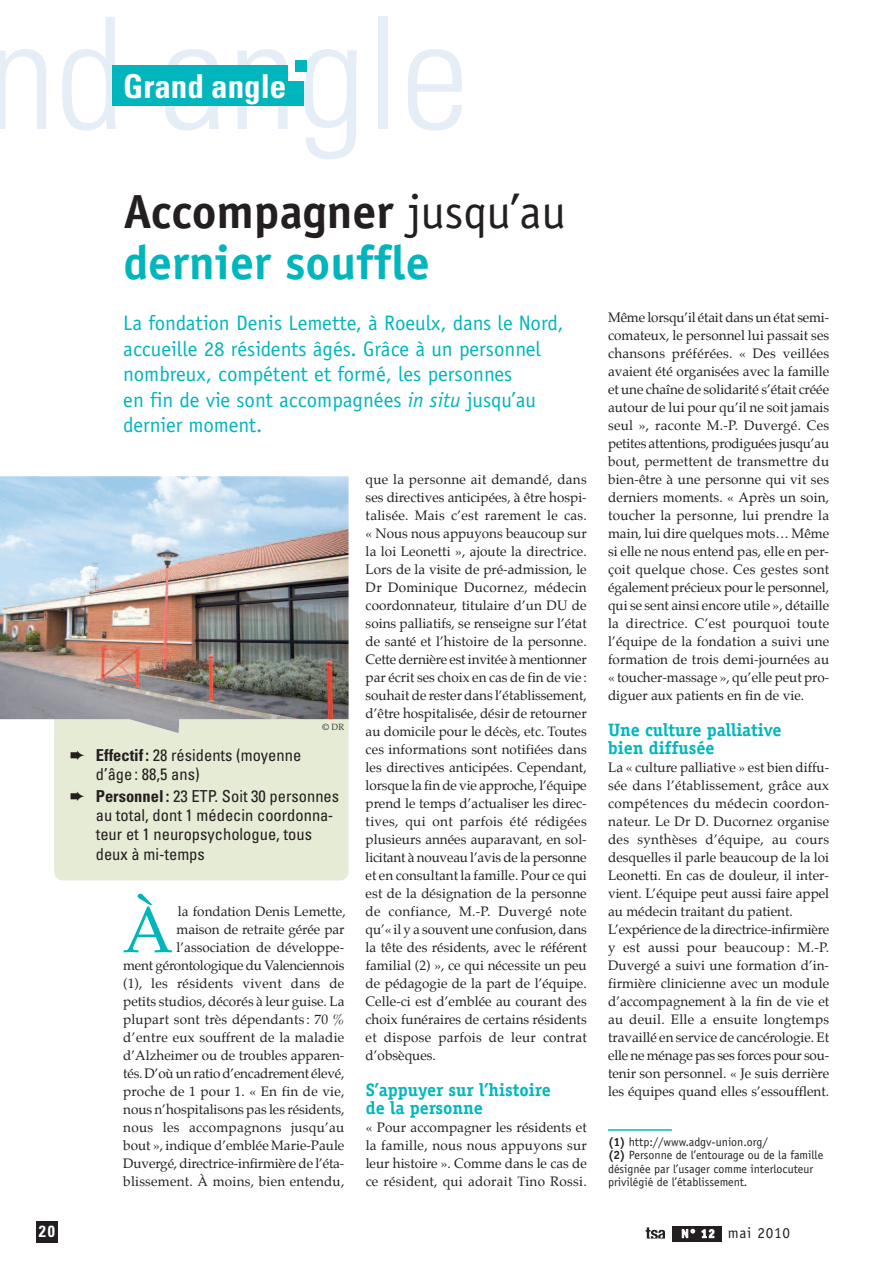
<style>
.page{position:relative;width:893px;height:1263px;background:#fff}
.page>*{position:absolute;margin:0;border:0;box-sizing:border-box;transform-origin:0 0}
.t1{font:300 condensed 155.25px "Univers";color:#e5edf7}
.t2{font:65.4px "Palatino";color:#00b6bc}
.t3{font:700 48px/51px "Officina Sans";color:#00b6bc}
.t4{font:700 condensed 33px "Univers";color:#fff}
.t5{font:21px/25.5px "Officina Sans";color:#00b6bc}
.t6{font:700 18px/18px "Officina Serif";color:#00b6bc}
.t7{font:condensed 16.5px/19.5px "Univers";color:#231f20}
.t8{font:700 condensed 16.2px "Univers";color:#fff}
.t9{font:15.3px "Officina Sans";letter-spacing:.05em;color:#231f20}
.t10{font:13.5px/18px "Palatino";color:#231f20;text-align:justify}
.t11{font:12px/13.5px "Officina Sans";color:#231f20}
.t12{font:300 9px "Palatino";color:#231f20}
.s1{color:#231f20}
.s2{font-weight:400;color:#231f20}
.s3{font-style:italic}
.s4{font-weight:700}
.s5{font-weight:700;font-size:12px;color:#fff}
</style>
<div class="page">
<div style="left:672px;top:1226px;width:50px;height:16px;background:#231f20"></div>
<svg style="left:646px;top:1227px;width:19px;height:12px"></svg>
<div style="left:36px;top:1221px;width:22px;height:21px;background:#231f20"></div>
<div style="left:112px;top:66px;width:192px;height:40px;background:#00b6bc"></div>
<div style="left:288px;top:63px;width:17px;height:17px;background:#fff"></div>
<div style="left:295px;top:60px;width:12px;height:12px;background:#00b6bc"></div>
<div style="left:54px;top:580px;width:295px;height:300px;background:#e5ebd4;border-radius:9px"></div>
<img style="left:0;top:476px;width:349px;height:257px">
<hr style="left:608px;top:1129px;width:64px;height:2px;background:#00b6bc">
<h1 class="t1" style="left:-13px;top:17px;width:484px">nd angle</h1>
<h3 class="t4" style="left:123px;top:74px;width:165px">Grand angle</h3>
<h3 class="t3" style="left:123px;top:190px;width:444px"><span class="s1">Accompagner</span> <span class="s2">jusqu’au </span>dernier souffle</h3>
<h3 class="t5" style="left:123px;top:312px;width:442px">La fondation Denis Lemette, à Roeulx, dans le Nord, accueille 28 résidents âgés. Grâce à un personnel nombreux, compétent et formé, les personnes<br>en fin de vie sont accompagnées <span class="s3">in situ</span> jusqu’au dernier moment.</h3>
<p class="t12" style="left:322px;top:723px;width:23px">© DR</p>
<p class="t7" style="left:96px;top:747px;width:207px;line-height:19px;text-indent:-26px">➨ <span class="s4">Effectif:</span> 28 résidents (moyenne d’âge: 88,5 ans)</p>
<p class="t7" style="left:96px;top:787px;width:245px;text-indent:-26px">➨ <span class="s4">Personnel:</span> 23 ETP. Soit 30 personnes au total, dont 1 médecin coordonna&shy;teur et 1 neuropsychologue, tous deux à mi-temps</p>
<h2 class="t2" style="left:122px;top:899px;width:52px">À</h2>
<p class="t10" style="left:123px;top:904px;width:224px;text-align:right">la fondation Denis Lemette,<br>maison de retraite gérée par l’association de développe-<br>ment gérontologique du Valenciennois (1), les résidents vivent dans de petits studios, décorés à leur guise. La plupart sont très dépendants : 70 % d’entre eux souffrent de la maladie d’Alzheimer ou de troubles apparen&shy;tés. D’où un ratio d’encadrement élevé, proche de 1 pour 1. « En fin de vie, nous n’hospitalisons pas les résidents, nous les accompagnons jusqu’au bout », indique d’emblée Marie-Paule Duvergé, directrice-infirmière de l’éta&shy;blissement. À moins, bien entendu,</p>
<p class="t10" style="left:366px;top:472px;width:223px">que la personne ait demandé, dans ses directives anticipées, à être hospi&shy;talisée. Mais c’est rarement le cas. « Nous nous appuyons beaucoup sur la loi Leonetti », ajoute la directrice.<br>Lors de la visite de pré-admission, le Dr Dominique Ducornez, médecin coordonnateur, titulaire d’un DU de soins palliatifs, se renseigne sur l’état de santé et l’histoire de la personne.<br>Cette dernière est invitée à mentionner par écrit ses choix en cas de fin de vie : souhait de rester dans l’établissement, d’être hospitalisée, désir de retourner au domicile pour le décès, etc. Toutes ces informations sont notifiées dans les directives anticipées. Cependant, lorsque la fin de vie approche, l’équipe prend le temps d’actualiser les direc&shy;tives, qui ont parfois été rédigées plusieurs années auparavant, en sol&shy;licitant à nouveau l’avis de la personne et en consultant la famille. Pour ce qui est de la désignation de la personne de confiance, M.-P. Duvergé note qu’« il y a souvent une confusion, dans la tête des résidents, avec le référent familial (2) », ce qui nécessite un peu de pédagogie de la part de l’équipe.<br>Celle-ci est d’emblée au courant des choix funéraires de certains résidents et dispose parfois de leur contrat d’obsèques.</p>
<h3 class="t6" style="left:366px;top:1083px;width:187px">S’appuyer sur l’histoire de la personne</h3>
<p class="t10" style="left:366px;top:1120px;width:223px">« Pour accompagner les résidents et la famille, nous nous appuyons sur leur histoire ». Comme dans le cas de ce résident, qui adorait Tino Rossi.</p>
<p class="t10" style="left:608px;top:310px;width:223px">Même lorsqu’il était dans un état semi&shy;comateux, le personnel lui passait ses chansons préférées. « Des veillées avaient été organisées avec la famille et une chaîne de solidarité s’était créée autour de lui pour qu’il ne soit jamais seul », raconte M.-P. Duvergé. Ces petites attentions, prodiguées jusqu’au bout, permettent de transmettre du bien-être à une personne qui vit ses derniers moments. « Après un soin, toucher la personne, lui prendre la main, lui dire quelques mots… Même si elle ne nous entend pas, elle en per&shy;çoit quelque chose. Ces gestes sont également précieux pour le personnel, qui se sent ainsi encore utile », détaille la directrice. C’est pourquoi toute l’équipe de la fondation a suivi une formation de trois demi-journées au « toucher-massage », qu’elle peut pro&shy;diguer aux patients en fin de vie.</p>
<h3 class="t6" style="left:608px;top:723px;width:175px">Une culture palliative bien diffusée</h3>
<p class="t10" style="left:608px;top:760px;width:223px;text-align:left">La « culture palliative » est bien diffu&shy;sée dans l’établissement, grâce aux compétences du médecin coordon&shy;nateur. Le Dr D. Ducornez organise des synthèses d’équipe, au cours desquelles il parle beaucoup de la loi Leonetti. En cas de douleur, il inter&shy;vient. L’équipe peut aussi faire appel au médecin traitant du patient.<br>L’expérience de la directrice-infirmière y est aussi pour beaucoup: M.-P.<br>Duvergé a suivi une formation d’in&shy;firmière clinicienne avec un module d’accompagnement à la fin de vie et au deuil. Elle a ensuite longtemps travaillé en service de cancérologie. Et elle ne ménage pas ses forces pour sou&shy;tenir son personnel. « Je suis derrière les équipes quand elles s’essoufflent.</p>
<p class="t11" style="left:608px;top:1136px;width:217px"><span class="s4">(1)</span> http://www.adgv-union.org/<br><span class="s4">(2)</span> Personne de l’entourage ou de la famille désignée par l’usager comme interlocuteur privilégié de l’établissement.</p>
<p class="t8" style="left:39px;top:1225px;width:17px">20</p>
<p class="t9" style="left:681px;top:1226px;width:110px"><span class="s5">N° 12</span> mai 2010</p>
</div>
